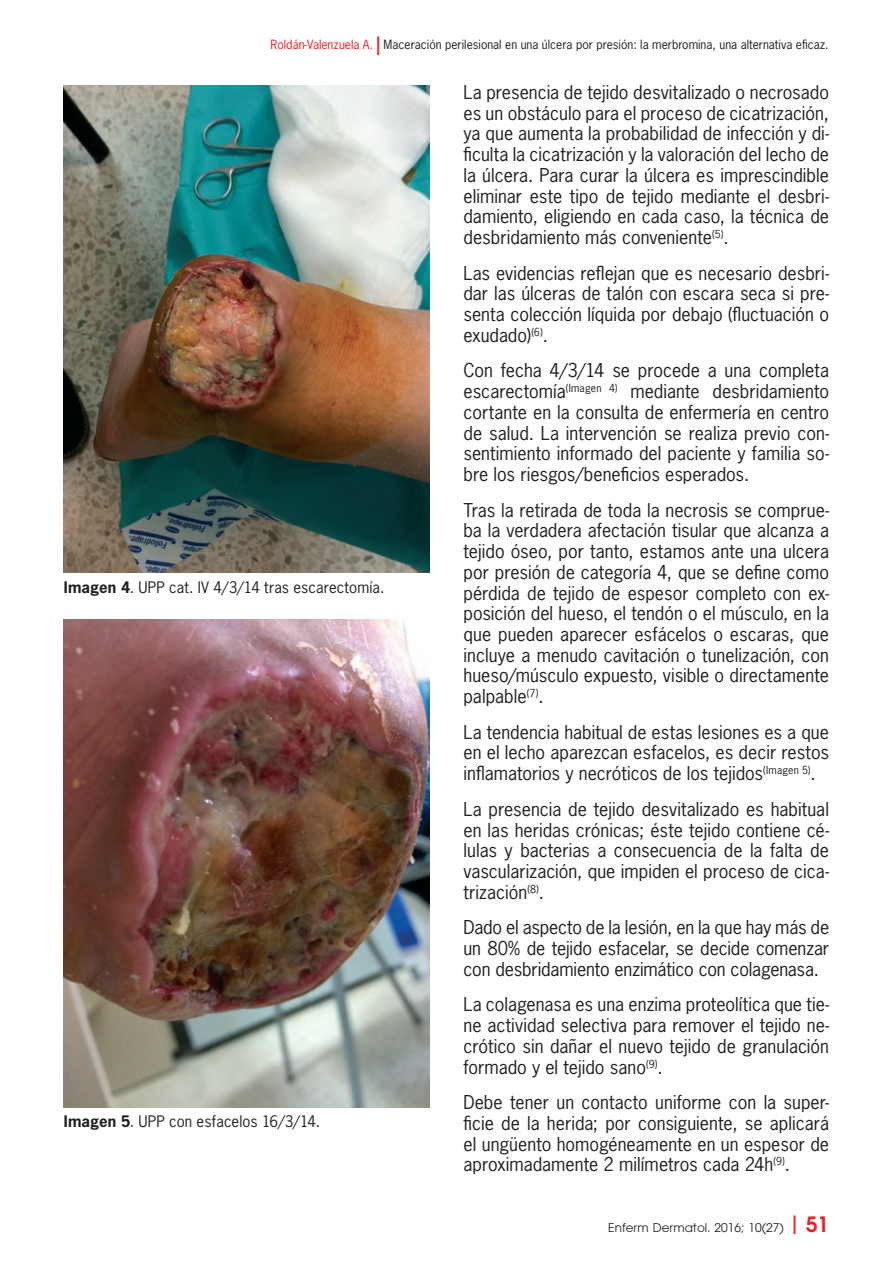
<style>
.page{position:relative;width:893px;height:1263px;background:#fff}
.page>*{position:absolute;margin:0;border:0;box-sizing:border-box;transform-origin:0 0}
.t1{font:600 21px "Avant Garde";color:#ee1d23}
.t2{font:18px/20.7px "News Gothic Std";color:#231f20;text-align:justify}
.t3{font:15px "News Gothic Std";letter-spacing:.01em;color:#231f20}
.t4{font:12px "News Gothic Std";color:#231f20}
.t5{font:12px "Avant Garde";color:#231f20}
.t6{font:12px "News Gothic Std";color:#ee1d23}
.s1{font-weight:700}
</style>
<div class="page">
<img style="left:64px;top:85px;width:365px;height:488px">
<img style="left:64px;top:619px;width:365px;height:488px">
<p class="t6" style="left:271px;top:36px;width:104px">Roldán-Valenzuela A.</p>
<p class="t4" style="left:384px;top:36px;width:447px">Maceración perilesional en una úlcera por presión: la merbromina, una alternativa eficaz.</p>
<p class="t2" style="left:463px;top:82px;width:367px">La presencia de tejido desvitalizado o necrosado es un obstáculo para el proceso de cicatrización, ya que aumenta la probabilidad de infección y di&shy;ficulta la cicatrización y la valoración del lecho de la úlcera. Para curar la úlcera es imprescindible eliminar este tipo de tejido mediante el desbri&shy;damiento, eligiendo en cada caso, la técnica de desbridamiento más conveniente<sup>(5)</sup>.</p>
<p class="t2" style="left:463px;top:262px;width:367px">Las evidencias reflejan que es necesario desbri&shy;dar las úlceras de talón con escara seca si pre&shy;senta colección líquida por debajo (fluctuación o exudado)<sup>(6)</sup>.</p>
<p class="t2" style="left:463px;top:360px;width:367px">Con fecha 4/3/14 se procede a una completa escarectomía<sup>(Imagen</sup> <sup>4)</sup> mediante desbridamiento cortante en la consulta de enfermería en centro de salud. La intervención se realiza previo con&shy;sentimiento informado del paciente y familia so&shy;bre los riesgos/beneficios esperados.</p>
<p class="t2" style="left:463px;top:499px;width:367px">Tras la retirada de toda la necrosis se comprue&shy;ba la verdadera afectación tisular que alcanza a tejido óseo, por tanto, estamos ante una ulcera por presión de categoría 4, que se define como pérdida de tejido de espesor completo con ex&shy;posición del hueso, el tendón o el músculo, en la que pueden aparecer esfácelos o escaras, que incluye a menudo cavitación o tunelización, con hueso/músculo expuesto, visible o directamente palpable<sup>(7)</sup>.</p>
<p class="t2" style="left:463px;top:721px;width:367px">La tendencia habitual de estas lesiones es a que en el lecho aparezcan esfacelos, es decir restos inflamatorios y necróticos de los tejidos<sup>(Imagen</sup> <sup>5)</sup>.</p>
<p class="t2" style="left:463px;top:798px;width:367px">La presencia de tejido desvitalizado es habitual en las heridas crónicas; éste tejido contiene cé&shy;lulas y bacterias a consecuencia de la falta de vascularización, que impiden el proceso de cica&shy;trización<sup>(8)</sup>.</p>
<p class="t2" style="left:463px;top:917px;width:367px">Dado el aspecto de la lesión, en la que hay más de un 80% de tejido esfacelar, se decide comenzar con desbridamiento enzimático con colagenasa.</p>
<p class="t2" style="left:463px;top:994px;width:367px">La colagenasa es una enzima proteolítica que tie&shy;ne actividad selectiva para remover el tejido ne&shy;crótico sin dañar el nuevo tejido de granulación formado y el tejido sano<sup>(9)</sup>.</p>
<p class="t2" style="left:463px;top:1092px;width:367px">Debe tener un contacto uniforme con la super&shy;ficie de la herida; por consiguiente, se aplicará el ungüento homogéneamente en un espesor de aproximadamente 2 milímetros cada 24h<sup>(9)</sup>.</p>
<p class="t3" style="left:64px;top:577px;width:322px"><span class="s1">Imagen 4</span>. UPP cat. IV 4/3/14 tras escarectomía.</p>
<p class="t3" style="left:64px;top:1112px;width:258px"><span class="s1">Imagen 5</span>. UPP con esfacelos 16/3/14.</p>
<p class="t5" style="left:608px;top:1221px;width:177px">Enferm Dermatol. 2016; 10(27)</p>
<p class="t1" style="left:793px;top:1211px;width:38px">❘ 51</p>
</div>
